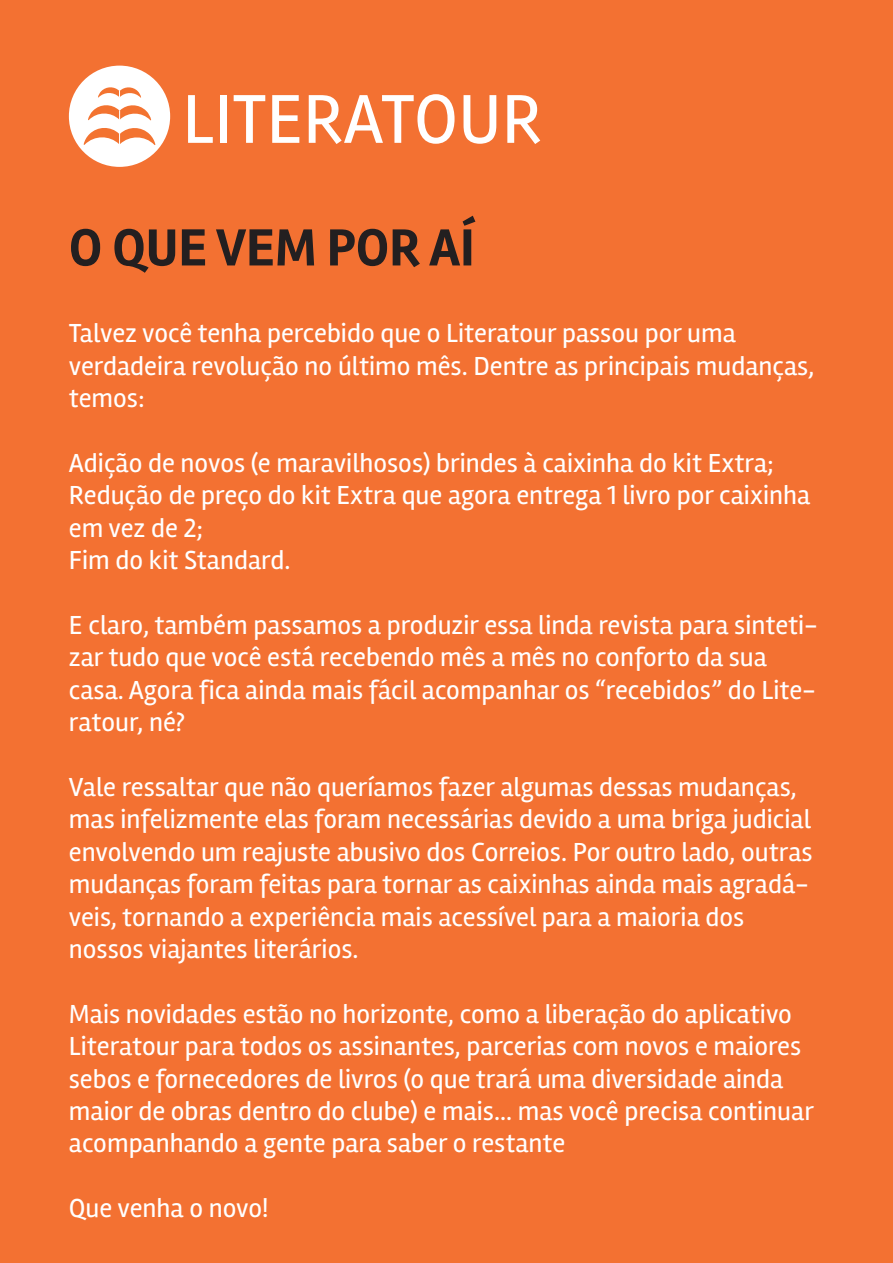
<style>
.page{position:relative;width:893px;height:1263px;background:#f37132}
.page>*{position:absolute;margin:0;border:0;box-sizing:border-box;transform-origin:0 0}
.t1{font:71.4px "Rambla";color:#fff}
.t2{font:700 54px "Rambla";color:#231f20}
.t3{font:27px/32.4px "Rambla";color:#fff}
</style>
<div class="page">
<div style="left:69px;top:66px;width:101px;height:101px;background:#fff;border-radius:50%"></div>
<svg style="left:84px;top:128px;width:71px;height:17px"></svg>
<svg style="left:88px;top:87px;width:63px;height:33px"></svg>
<h1 class="t1" style="left:182px;top:76px;width:361px">LITERATOUR</h1>
<h2 class="t2" style="left:69px;top:216px;width:407px">O QUE VEM POR AÍ</h2>
<p class="t3" style="left:69px;top:317px;width:747px">Talvez você tenha percebido que o Literatour passou por uma verdadeira revolução no último mês. Dentre as principais mudanças, temos:</p>
<p class="t3" style="left:69px;top:447px;width:743px">Adição de novos (e maravilhosos) brindes à caixinha do kit Extra; Redução de preço do kit Extra que agora entrega 1 livro por caixinha em vez de 2;<br>Fim do kit Standard.</p>
<p class="t3" style="left:69px;top:609px;width:751px">E claro, também passamos a produzir essa linda revista para sinteti&shy;zar tudo que você está recebendo mês a mês no conforto da sua casa. Agora fica ainda mais fácil acompanhar os “recebidos” do Lite&shy;ratour, né?</p>
<p class="t3" style="left:69px;top:771px;width:745px">Vale ressaltar que não queríamos fazer algumas dessas mudanças, mas infelizmente elas foram necessárias devido a uma briga judicial envolvendo um reajuste abusivo dos Correios. Por outro lado, outras mudanças foram feitas para tornar as caixinhas ainda mais agradá&shy;veis, tornando a experiência mais acessível para a maioria dos nossos viajantes literários.</p>
<p class="t3" style="left:69px;top:997px;width:747px">Mais novidades estão no horizonte, como a liberação do aplicativo Literatour para todos os assinantes, parcerias com novos e maiores sebos e fornecedores de livros (o que trará uma diversidade ainda maior de obras dentro do clube) e mais… mas você precisa continuar acompanhando a gente para saber o restante</p>
<p class="t3" style="left:69px;top:1192px;width:201px">Que venha o novo!</p>
</div>
